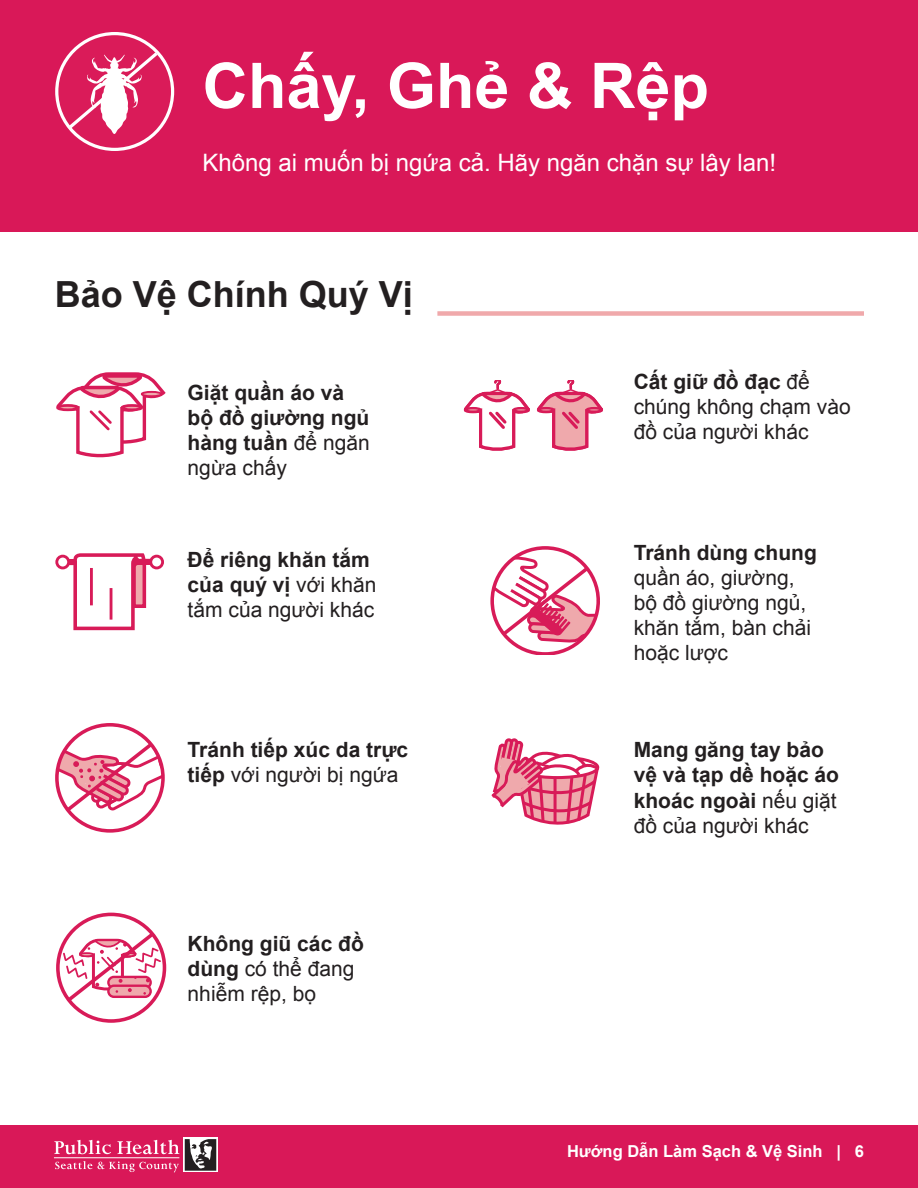
<style>
.page{position:relative;width:918px;height:1188px;background:#fff}
.page>*{position:absolute;margin:0;border:0;box-sizing:border-box;transform-origin:0 0}
.t1{font:700 63px "Arial";color:#fff}
.t2{font:700 36px "Arial";color:#231f20}
.t3{font:24px "Arial";color:#fff}
.t4{font:700 21px/25.2px "Arial";color:#231f20}
.t5{font:21px/25.2px "Arial";color:#231f20}
.t6{font:700 16.5px "Arial";color:#fff}
.s1{font-weight:400}
.s2{font-weight:700}
</style>
<div class="page">
<div style="left:0;top:1125px;width:918px;height:63px;background:#d91858"></div>
<div style="left:184px;top:1138px;width:34px;height:34px;background:#c0bebf"></div>
<svg style="left:55px;top:1161px;width:124px;height:11px"></svg>
<svg style="left:185px;top:1139px;width:31px;height:32px"></svg>
<svg style="left:54px;top:1140px;width:57px;height:14px"></svg>
<svg style="left:117px;top:1140px;width:62px;height:14px"></svg>
<hr style="left:54px;top:1158px;width:125px;height:1px;background:#fff">
<div style="left:0;top:0;width:918px;height:231px;background:#d91858"></div>
<svg style="left:57px;top:34px;width:116px;height:115px"></svg>
<div style="left:55px;top:32px;width:119px;height:119px;border:3px solid #fff;border-radius:50%"></div>
<svg style="left:66px;top:49px;width:95px;height:85px"></svg>
<div style="left:68px;top:559px;width:86px;height:6px;background:#d81b58"></div>
<svg style="left:72px;top:553px;width:77px;height:78px"></svg>
<div style="left:135px;top:559px;width:19px;height:6px;background:#d81b58"></div>
<div style="left:151px;top:556px;width:12px;height:12px;background:#fff;border-radius:50%"></div>
<div style="left:149px;top:555px;width:15px;height:14px;border:3px solid #d81b58;border-radius:50%"></div>
<div style="left:55px;top:555px;width:15px;height:14px;border:3px solid #d81b58;border-radius:50%"></div>
<hr style="left:90px;top:568px;width:3px;height:37px;background:#d81b58">
<hr style="left:110px;top:588px;width:2px;height:32px;background:#d81b58">
<svg style="left:56px;top:372px;width:110px;height:85px"></svg>
<svg style="left:463px;top:380px;width:140px;height:70px"></svg>
<svg style="left:490px;top:546px;width:110px;height:109px"></svg>
<div style="left:55px;top:723px;width:110px;height:110px;border:4px solid #d81b58;border-radius:50%"></div>
<svg style="left:57px;top:725px;width:106px;height:89px"></svg>
<svg style="left:491px;top:738px;width:109px;height:87px"></svg>
<div style="left:437px;top:311px;width:427px;height:5px;background:#f0a9ab"></div>
<div style="left:56px;top:913px;width:110px;height:110px;border:4px solid #d81b58;border-radius:50%"></div>
<svg style="left:63px;top:929px;width:99px;height:75px"></svg>
<h1 class="t1" style="left:202px;top:44px;width:508px">Chấy, Ghẻ &amp; Rệp</h1>
<p class="t3" style="left:202px;top:147px;width:575px">Không ai muốn bị ngứa cả. Hãy ngăn chặn sự lây lan!</p>
<p class="t2" style="left:55px;top:270px;width:360px">Bảo Vệ Chính Quý Vị</p>
<p class="t4" style="left:188px;top:380px;width:184px">Giặt quần áo và bộ đồ giường ngủ hàng tuần <span class="s1">để ngăn ngừa chấy</span></p>
<p class="t5" style="left:634px;top:369px;width:219px"><span class="s2">Cất giữ đồ đạc</span> để chúng không chạm vào đồ của người khác</p>
<p class="t4" style="left:188px;top:548px;width:190px">Để riêng khăn tắm của quý vị <span class="s1">với khăn tắm của người khác</span></p>
<p class="t5" style="left:634px;top:540px;width:185px"><span class="s2">Tránh dùng chung </span>quần áo, giường, bộ đồ giường ngủ, khăn tắm, bàn chải hoặc lược</p>
<p class="t4" style="left:188px;top:738px;width:222px">Tránh tiếp xúc da trực tiếp <span class="s1">với người bị ngứa</span></p>
<p class="t5" style="left:188px;top:931px;width:178px"><span class="s2">Không giũ các đồ dùng</span> có thể đang nhiễm rệp, bọ</p>
<p class="t4" style="left:634px;top:738px;width:207px">Mang găng tay bảo vệ và tạp dề hoặc áo khoác ngoài <span class="s1">nếu giặt đồ của người khác</span></p>
<p class="t6" style="left:567px;top:1140px;width:298px">Hướng Dẫn Làm Sạch &amp; Vệ Sinh | 6</p>
</div>
